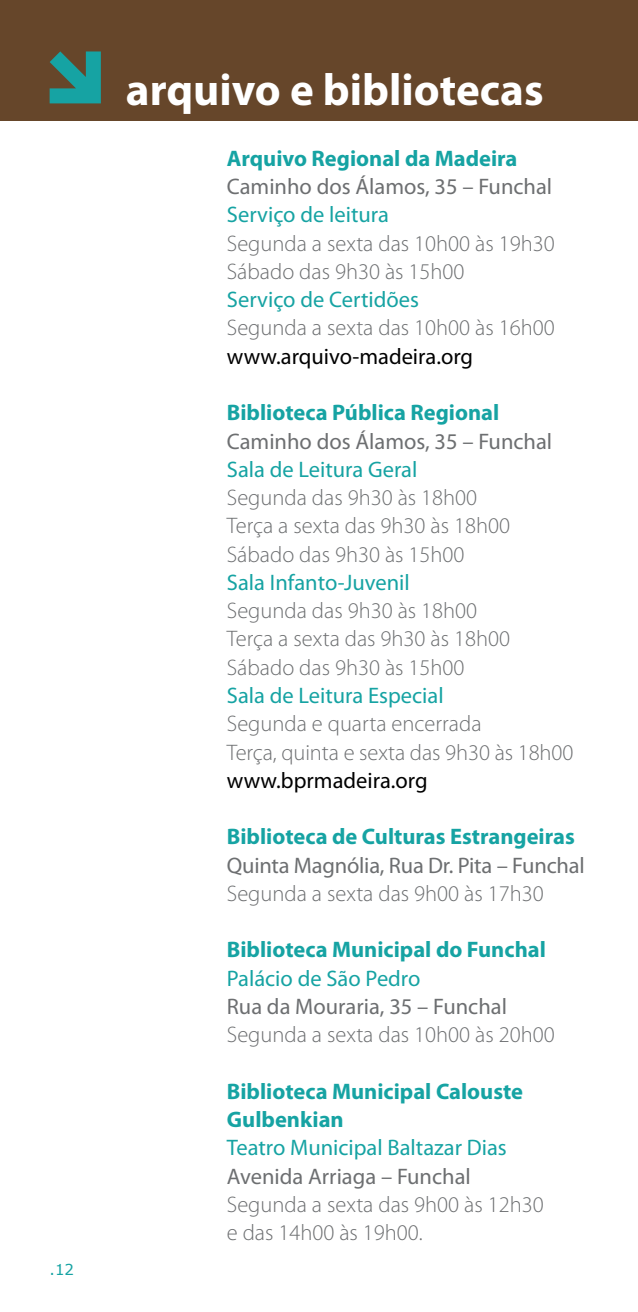
<style>
.page{position:relative;width:638px;height:1312px;background:#fff}
.page>*{position:absolute;margin:0;border:0;box-sizing:border-box;transform-origin:0 0}
.t1{font:700 45px "Myriad Pro";color:#fff}
.t2{font:300 22.5px/28.2px "Myriad Pro";color:#6d6f71}
.t3{font:700 22.5px/28.2px "Myriad Pro";color:#16a3a3}
.t4{font:22.5px "Myriad Pro";color:#16a3a3}
.t5{font:22.5px "Myriad Pro";color:#6d6f71}
.t6{font:22.5px "Myriad Pro";color:#000}
.t7{font:15px "Verdana";color:#16a3a3}
</style>
<div class="page">
<div style="left:0;top:0;width:638px;height:121px;background:#66462a"></div>
<svg style="left:50px;top:51px;width:51px;height:52px"></svg>
<p class="t7" style="left:50px;top:1259px;width:24px">.12</p>
<h1 class="t1" style="left:126px;top:60px;width:419px">arquivo e bibliotecas</h1>
<p class="t3" style="left:227px;top:143px;width:292px">Arquivo Regional da Madeira</p>
<p class="t5" style="left:227px;top:173px;width:327px">Caminho dos Álamos, 35 – Funchal</p>
<p class="t4" style="left:227px;top:201px;width:164px">Serviço de leitura</p>
<p class="t2" style="left:227px;top:229px;width:329px">Segunda a sexta das 10h00 às 19h30<br>Sábado das 9h30 às 15h00</p>
<p class="t4" style="left:227px;top:286px;width:194px">Serviço de Certidões</p>
<p class="t2" style="left:227px;top:313px;width:329px">Segunda a sexta das 10h00 às 16h00</p>
<p class="t6" style="left:227px;top:342px;width:248px">www.arquivo-madeira.org</p>
<p class="t3" style="left:227px;top:398px;width:274px">Biblioteca Pública Regional</p>
<p class="t5" style="left:227px;top:427px;width:327px">Caminho dos Álamos, 35 – Funchal</p>
<p class="t4" style="left:227px;top:455px;width:192px">Sala de Leitura Geral</p>
<p class="t2" style="left:227px;top:483px;width:285px">Segunda das 9h30 às 18h00<br>Terça a sexta das 9h30 às 18h00<br>Sábado das 9h30 às 15h00</p>
<p class="t4" style="left:227px;top:568px;width:184px">Sala Infanto-Juvenil</p>
<p class="t2" style="left:227px;top:596px;width:285px">Segunda das 9h30 às 18h00<br>Terça a sexta das 9h30 às 18h00<br>Sábado das 9h30 às 15h00</p>
<p class="t4" style="left:227px;top:681px;width:218px">Sala de Leitura Especial</p>
<p class="t2" style="left:227px;top:709px;width:348px">Segunda e quarta encerrada<br>Terça, quinta e sexta das 9h30 às 18h00</p>
<p class="t6" style="left:227px;top:766px;width:202px">www.bprmadeira.org</p>
<p class="t3" style="left:227px;top:821px;width:349px">Biblioteca de Culturas Estrangeiras</p>
<p class="t5" style="left:227px;top:851px;width:359px">Quinta Magnólia, Rua Dr. Pita – Funchal</p>
<p class="t2" style="left:227px;top:878px;width:318px">Segunda a sexta das 9h00 às 17h30</p>
<p class="t3" style="left:227px;top:934px;width:320px">Biblioteca Municipal do Funchal</p>
<p class="t4" style="left:227px;top:964px;width:195px">Palácio de São Pedro</p>
<p class="t5" style="left:227px;top:992px;width:282px">Rua da Mouraria, 35 – Funchal</p>
<p class="t2" style="left:227px;top:1020px;width:329px">Segunda a sexta das 10h00 às 20h00</p>
<p class="t3" style="left:227px;top:1076px;width:298px">Biblioteca Municipal Calouste<br>Gulbenkian</p>
<p class="t4" style="left:227px;top:1133px;width:281px">Teatro Municipal Baltazar Dias</p>
<p class="t5" style="left:227px;top:1161px;width:245px">Avenida Arriaga – Funchal</p>
<p class="t2" style="left:227px;top:1189px;width:318px">Segunda a sexta das 9h00 às 12h30 e das 14h00 às 19h00.</p>
</div>
